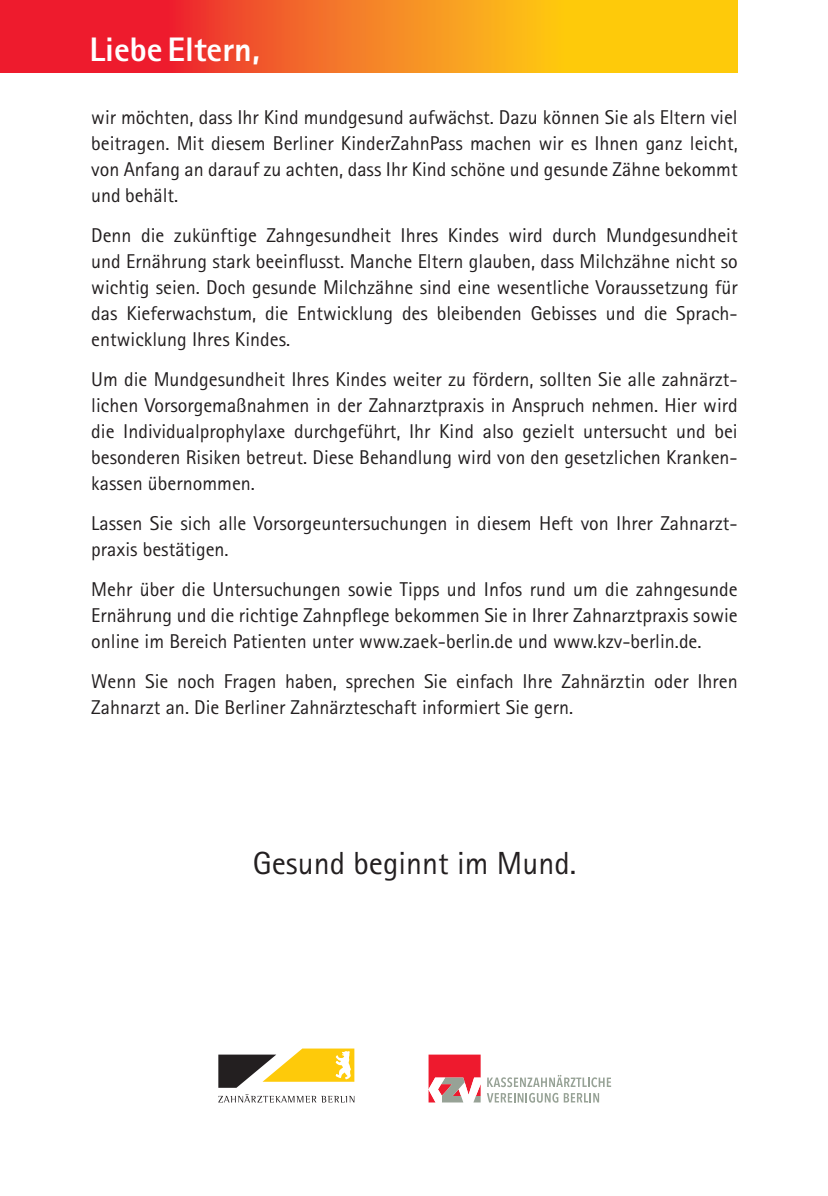
<style>
.page{position:relative;width:828px;height:1196px;background:#fff}
.page>*{position:absolute;margin:0;border:0;box-sizing:border-box;transform-origin:0 0}
.t1{font:800 34px "Rotis Sans Serif";color:#fff}
.t2{font:32px "Rotis Sans Serif";color:#231f20}
.t3{font:20px/26px "Rotis Sans Serif";color:#231f20;text-align:justify}
</style>
<div class="page">
<svg style="left:218px;top:1094px;width:136px;height:8px"></svg>
<svg style="left:218px;top:1048px;width:136px;height:40px"></svg>
<svg style="left:487px;top:1075px;width:124px;height:12px"></svg>
<svg style="left:487px;top:1093px;width:71px;height:10px"></svg>
<svg style="left:564px;top:1093px;width:35px;height:9px"></svg>
<svg style="left:428px;top:1054px;width:53px;height:48px"></svg>
<div style="left:488px;top:0;width:250px;height:73px;background:#feca0a"></div>
<div style="left:1px;top:0;width:170px;height:73px;background:#ee1b2d"></div>
<div style="left:170px;top:0;width:396px;height:73px;background:linear-gradient(to right,#ed2d33,#fecf17)"></div>
<h1 class="t1" style="left:89px;top:37px;width:172px">Liebe Eltern,</h1>
<p class="t3" style="left:91px;top:106px;width:648px">wir möchten, dass Ihr Kind mundgesund aufwächst. Dazu können Sie als Eltern viel beitragen. Mit diesem Berliner KinderZahnPass machen wir es Ihnen ganz leicht, von Anfang an darauf zu achten, dass Ihr Kind schöne und gesunde Zähne bekommt und behält.</p>
<p class="t3" style="left:91px;top:224px;width:648px">Denn die zukünftige Zahngesundheit Ihres Kindes wird durch Mundgesundheit und Ernährung stark beeinflusst. Manche Eltern glauben, dass Milchzähne nicht so wichtig seien. Doch gesunde Milchzähne sind eine wesentliche Voraussetzung für das Kieferwachstum, die Entwicklung des bleibenden Gebisses und die Sprach&shy;entwicklung Ihres Kindes.</p>
<p class="t3" style="left:91px;top:368px;width:648px">Um die Mundgesundheit Ihres Kindes weiter zu fördern, sollten Sie alle zahnärzt&shy;lichen Vorsorgemaßnahmen in der Zahnarztpraxis in Anspruch nehmen. Hier wird die Individualprophylaxe durchgeführt, Ihr Kind also gezielt untersucht und bei besonderen Risiken betreut. Diese Behandlung wird von den gesetzlichen Kranken&shy;kassen übernommen.</p>
<p class="t3" style="left:91px;top:512px;width:648px">Lassen Sie sich alle Vorsorgeuntersuchungen in diesem Heft von Ihrer Zahnarzt&shy;praxis bestätigen.</p>
<p class="t3" style="left:91px;top:578px;width:648px">Mehr über die Untersuchungen sowie Tipps und Infos rund um die zahngesunde Ernährung und die richtige Zahnpflege bekommen Sie in Ihrer Zahnarztpraxis sowie online im Bereich Patienten unter www.zaek-berlin.de und www.kzv-berlin.de.</p>
<p class="t3" style="left:91px;top:670px;width:648px">Wenn Sie noch Fragen haben, sprechen Sie einfach Ihre Zahnärztin oder Ihren<br>Zahnarzt an. Die Berliner Zahnärzteschaft informiert Sie gern.</p>
<h2 class="t2" style="left:253px;top:852px;width:325px">Gesund beginnt im Mund.</h2>
</div>
